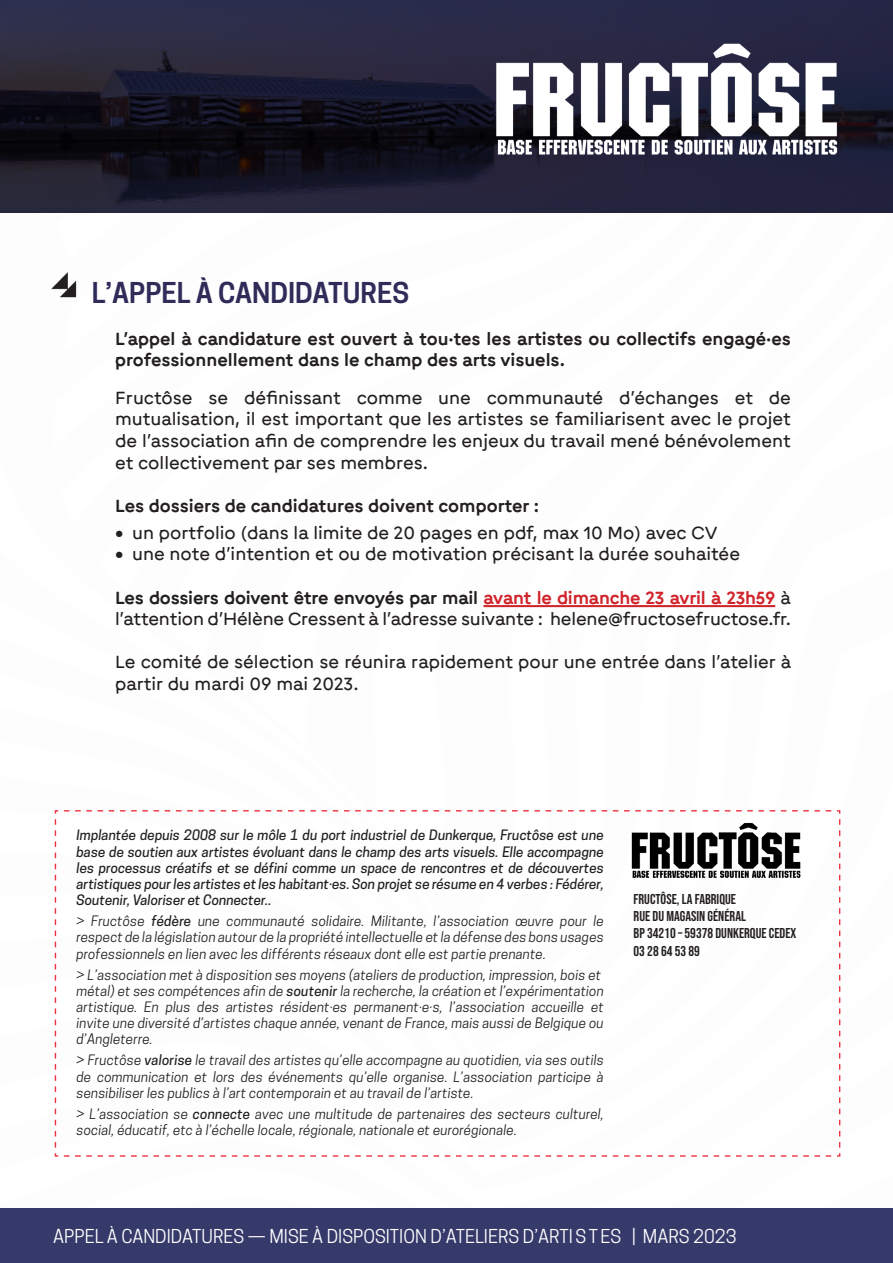
<style>
.page{position:relative;width:893px;height:1263px;background:#fff}
.page>*{position:absolute;margin:0;border:0;box-sizing:border-box;transform-origin:0 0}
.t1{font:27px "CHW Semi";color:#2f2c59}
.t2{font:18px/21.6px "Round";color:#231f20}
.t3{font:500 18px/21.6px "Round";color:#231f20}
.t4{font:18px "CHW";color:#fff}
.t5{font:14.25px "Bebas Neue";color:#231f20}
.t6{font:italic 13.5px/16.2px "CHW Book";letter-spacing:.01em;color:#231f20;text-align:justify}
.t7{font:13.5px/16.2px "CHW Med Ita";color:#231f20;text-align:justify}
.s1{font-weight:500}
.s2{font-weight:500;color:#d1232a}
.s3{font-family:"CHW Med Ita";font-style:normal}
</style>
<div class="page">
<img style="left:0;top:0;width:893px;height:213px">
<img style="left:477px;top:10px;width:384px;height:192px">
<div style="left:0;top:1209px;width:893px;height:54px;background:#363a6a"></div>
<hr style="left:483px;top:605px;width:292px;height:2px;background:#d1232a">
<img style="left:51px;top:272px;width:26px;height:26px">
<svg style="left:54px;top:810px;width:787px;height:347px"></svg>
<p class="t1" style="left:92px;top:277px;width:319px">L’APPEL À CANDIDATURES</p>
<p class="t3" style="left:115px;top:328px;width:677px">L’appel à candidature est ouvert à tou·tes les artistes ou collectifs engagé·es professionnellement dans le champ des arts visuels.</p>
<p class="t2" style="left:115px;top:387px;width:677px;text-align:justify">Fructôse se définissant comme une communauté d’échanges et de mutualisation, il est important que les artistes se familiarisent avec le projet de l’association afin de comprendre les enjeux du travail mené bénévolement et collectivement par ses membres.</p>
<p class="t3" style="left:115px;top:495px;width:425px">Les dossiers de candidatures doivent comporter :</p>
<p class="t2" style="left:115px;top:522px;width:604px">• un portfolio (dans la limite de 20 pages en pdf, max 10 Mo) avec CV</p>
<p class="t2" style="left:115px;top:543px;width:626px">• une note d’intention et ou de motivation précisant la durée souhaitée</p>
<p class="t2" style="left:115px;top:586px;width:677px"><span class="s1">Les dossiers doivent être envoyés par mail</span> <span class="s2">avant le dimanche 23 avril à 23h59</span> à l’attention d’Hélène Cressent à l’adresse suivante : helene@fructosefructose.fr.</p>
<p class="t2" style="left:115px;top:651px;width:677px">Le comité de sélection se réunira rapidement pour une entrée dans l’atelier à partir du mardi 09 mai 2023.</p>
<p class="t7" style="left:77px;top:827px;width:529px">Implantée depuis 2008 sur le môle 1 du port industriel de Dunkerque, Fructôse est une base de soutien aux artistes évoluant dans le champ des arts visuels. Elle accompagne les processus créatifs et se défini comme un space de rencontres et de découvertes artistiques pour les artistes et les habitant·es. Son projet se résume en 4 verbes : Fédérer, Soutenir, Valoriser et Connecter..</p>
<p class="t6" style="left:77px;top:913px;width:529px">&gt; Fructôse <span class="s3">fédère</span> une communauté solidaire. Militante, l’association œuvre pour le respect de la législation autour de la propriété intellectuelle et la défense des bons usages professionnels en lien avec les différents réseaux dont elle est partie prenante.</p>
<p class="t6" style="left:77px;top:966px;width:526px">&gt; L’association met à disposition ses moyens (ateliers de production, impression, bois et</p>
<p class="t6" style="left:77px;top:983px;width:529px">métal) et ses compétences afin de <span class="s3">soutenir</span> la recherche, la création et l’expérimentation artistique. En plus des artistes résident·es permanent·e·s, l’association accueille et invite une diversité d’artistes chaque année, venant de France, mais aussi de Belgique ou d’Angleterre.</p>
<p class="t6" style="left:77px;top:1052px;width:529px">&gt; Fructôse <span class="s3">valorise</span> le travail des artistes qu’elle accompagne au quotidien, via ses outils de communication et lors des événements qu’elle organise. L’association participe à sensibiliser les publics à l’art contemporain et au travail de l’artiste.</p>
<p class="t6" style="left:77px;top:1106px;width:529px">&gt; L’association se <span class="s3">connecte</span> avec une multitude de partenaires des secteurs culturel, social, éducatif, etc à l’échelle locale, régionale, nationale et eurorégionale.</p>
<p class="t5" style="left:634px;top:891px;width:104px">FRUCTÔSE, LA FABRIQUE</p>
<p class="t5" style="left:634px;top:908px;width:114px">RUE DU MAGASIN GÉNÉRAL</p>
<p class="t5" style="left:634px;top:925px;width:164px">BP 34210 – 59378 DUNKERQUE CEDEX</p>
<p class="t5" style="left:634px;top:942px;width:68px">03 28 64 53 89</p>
<p class="t4" style="left:53px;top:1225px;width:685px">APPEL À CANDIDATURES — MISE À DISPOSITION D’ATELIERS D’ARTI S T ES | MARS 2023</p>
</div>
